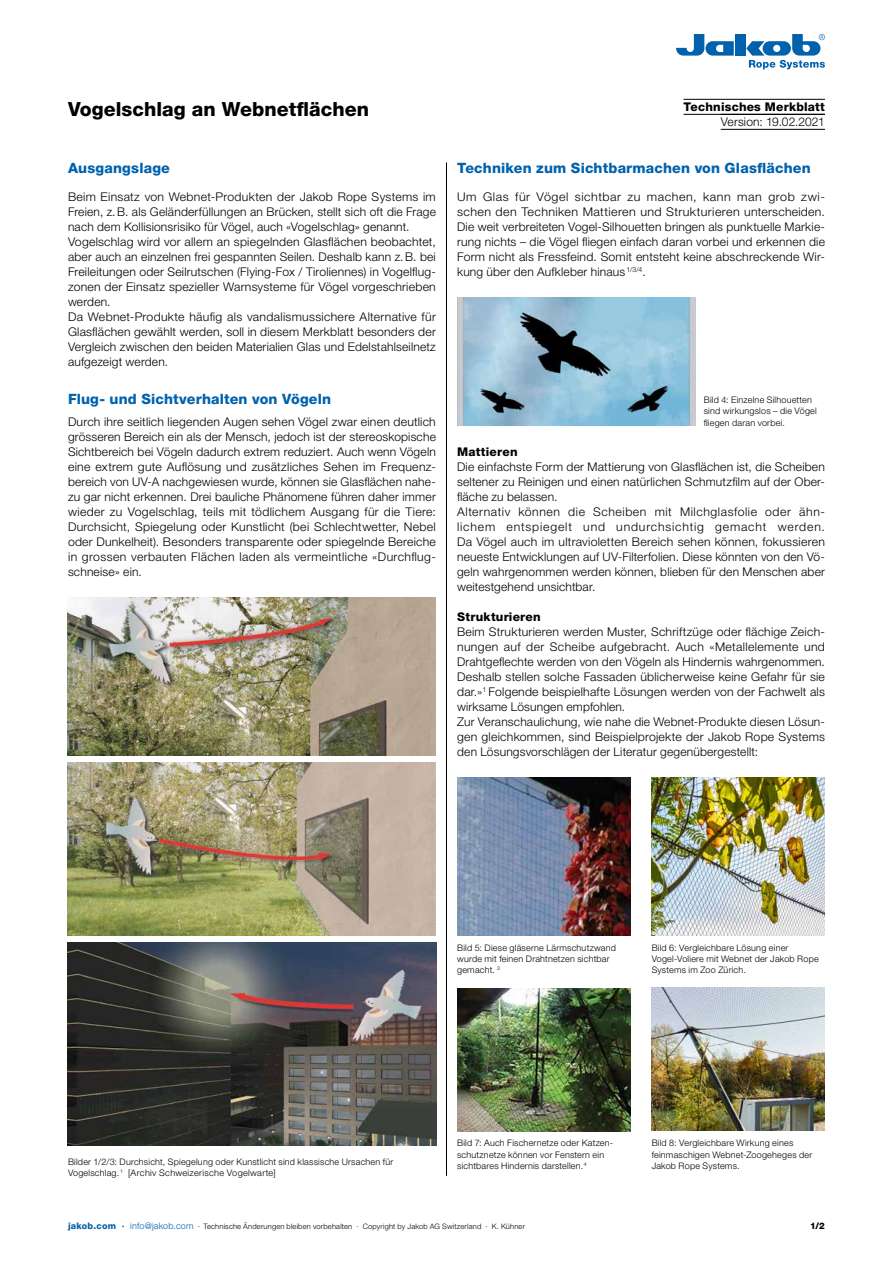
<style>
.page{position:relative;width:893px;height:1263px;background:#fff}
.page>*{position:absolute;margin:0;border:0;box-sizing:border-box;transform-origin:0 0}
._04_Titel_13_15{font:800 19.5px "Helvetica Neue LT Pro";color:#000}
._05_Zwischentitel{font:800 14.25px "Helvetica Neue LT Pro";letter-spacing:.01em;color:#0062ad}
._01_Grundtext_8_10pt{font:300 12px/15px "Helvetica Neue LT Pro";letter-spacing:.015em;color:#000;text-align:justify}
._01_Grundtext_8_10pt-2{font:300 12px/15px "Helvetica Neue LT Pro";letter-spacing:.015em;color:#000;text-align:justify;scale:1.04 1}
._06_Untertitel{font:800 12px "Helvetica Neue LT Pro";letter-spacing:.02em;color:#000}
._08_Oberzeile_Merkbl{font:800 12px "Helvetica Neue LT Pro";letter-spacing:.02em;color:#000}
._08_Oberzeile_Merkbl-2{font:300 12px "Helvetica Neue LT Pro";letter-spacing:.005em;color:#000}
._03_Grundtext___Lege{font:300 9px/11.2px "Helvetica Neue LT Pro";letter-spacing:.025em;color:#000}
.t1{font:800 9px "Helvetica Neue LT Pro";color:#000}
.t2{font:300 7.5px "Helvetica Neue LT Pro";letter-spacing:.025em;color:#000}
.s1{font-weight:800;font-size:9px;color:#0062ad}
.s2{font-size:9px;color:#0062ad}
</style>
<div class="page">
<div style="left:735px;top:34px;width:11px;height:22px;background:#0062ad"></div>
<svg style="left:676px;top:34px;width:58px;height:22px"></svg>
<svg style="left:746px;top:34px;width:79px;height:35px"></svg>
<hr style="left:683px;top:99px;width:142px;height:1px;background:#000">
<hr style="left:683px;top:114px;width:142px;height:1px;background:#000">
<hr style="left:721px;top:129px;width:104px;height:1px;background:#000">
<img style="left:652px;top:777px;width:173px;height:159px">
<img style="left:457px;top:777px;width:173px;height:159px">
<img style="left:68px;top:762px;width:368px;height:174px">
<img style="left:68px;top:942px;width:369px;height:204px">
<img style="left:68px;top:597px;width:368px;height:159px">
<hr style="left:446px;top:162px;width:1px;height:1014px;background:#000">
<img style="left:457px;top:297px;width:238px;height:129px">
<img style="left:652px;top:987px;width:173px;height:144px">
<img style="left:457px;top:988px;width:173px;height:143px">
<p class="_04_Titel_13_15" style="left:68px;top:97px;width:303px">Vogelschlag an Webnetflächen</p>
<p class="_08_Oberzeile_Merkbl" style="left:683px;top:99px;width:143px">Technisches Merkblatt</p>
<p class="_08_Oberzeile_Merkbl-2" style="left:721px;top:114px;width:106px">Version: 19.02.2021</p>
<p class="_05_Zwischentitel" style="left:457px;top:159px;width:355px">Techniken zum Sichtbarmachen von Glasflächen</p>
<p class="_01_Grundtext_8_10pt-2" style="left:457px;top:189px;width:355px">Um Glas für Vögel sichtbar zu machen, kann man grob zwi&shy;schen den Techniken Mattieren und Strukturieren unterscheiden.<br>Die weit verbreiteten Vogel-Silhouetten bringen als punktuelle Markie&shy;rung nichts – die Vögel fliegen einfach daran vorbei und erkennen die Form nicht als Fressfeind. Somit entsteht keine abschreckende Wir&shy;kung über den Aufkleber hinaus <sup>1/3/4</sup>.</p>
<p class="_05_Zwischentitel" style="left:68px;top:159px;width:103px">Ausgangslage</p>
<p class="_01_Grundtext_8_10pt" style="left:68px;top:189px;width:369px">Beim Einsatz von Webnet-Produkten der Jakob Rope Systems im Freien, z.B. als Geländerfüllungen an Brücken, stellt sich oft die Frage nach dem Kollisionsrisiko für Vögel, auch «Vogelschlag» genannt.</p>
<p class="_01_Grundtext_8_10pt" style="left:68px;top:234px;width:369px">Vogelschlag wird vor allem an spiegelnden Glasflächen beobachtet, aber auch an einzelnen frei gespannten Seilen. Deshalb kann z.B. bei Freileitungen oder Seilrutschen (Flying-Fox / Tiroliennes) in Vogelflug&shy;zonen der Einsatz spezieller Warnsysteme für Vögel vorgeschrieben werden.</p>
<p class="_01_Grundtext_8_10pt" style="left:68px;top:309px;width:369px">Da Webnet-Produkte häufig als vandalismussichere Alternative für Glasflächen gewählt werden, soll in diesem Merkblatt besonders der Vergleich zwischen den beiden Materialien Glas und Edelstahlseilnetz aufgezeigt werden.</p>
<p class="_05_Zwischentitel" style="left:68px;top:391px;width:265px">Flug- und Sichtverhalten von Vögeln</p>
<p class="_01_Grundtext_8_10pt" style="left:68px;top:414px;width:369px;text-align:left">Durch ihre seitlich liegenden Augen sehen Vögel zwar einen deutlich grösseren Bereich ein als der Mensch, jedoch ist der stereoskopische Sichtbereich bei Vögeln dadurch extrem reduziert. Auch wenn Vögeln eine extrem gute Auflösung und zusätzliches Sehen im Frequenz&shy;bereich von UV-A nachgewiesen wurde, können sie Glasflächen nahe&shy;zu gar nicht erkennen. Drei bauliche Phänomene führen daher immer wieder zu Vogelschlag, teils mit tödlichem Ausgang für die Tiere:<br>Durchsicht, Spiegelung oder Kunstlicht (bei Schlechtwetter, Nebel oder Dunkelheit). Besonders transparente oder spiegelnde Bereiche in grossen verbauten Flächen laden als vermeintliche «Durchflug&shy;schneise» ein.</p>
<p class="_03_Grundtext___Lege" style="left:704px;top:394px;width:115px">Bild 4: Einzelne Silhouetten sind wirkungslos – die Vögel fliegen daran vorbei.</p>
<p class="_06_Untertitel" style="left:457px;top:444px;width:62px">Mattieren</p>
<p class="_01_Grundtext_8_10pt" style="left:457px;top:459px;width:369px">Die einfachste Form der Mattierung von Glasflächen ist, die Scheiben seltener zu Reinigen und einen natürlichen Schmutzfilm auf der Ober&shy;fläche zu belassen.</p>
<p class="_01_Grundtext_8_10pt" style="left:457px;top:504px;width:369px">Alternativ können die Scheiben mit Milchglasfolie oder ähn&shy;lichem entspiegelt und undurchsichtig gemacht werden.<br>Da Vögel auch im ultravioletten Bereich sehen können, fokussieren neueste Entwicklungen auf UV-Filterfolien. Diese könnten von den Vö&shy;geln wahrgenommen werden können, blieben für den Menschen aber weitestgehend unsichtbar.</p>
<p class="_06_Untertitel" style="left:457px;top:609px;width:85px">Strukturieren</p>
<p class="_01_Grundtext_8_10pt" style="left:457px;top:624px;width:369px">Beim Strukturieren werden Muster, Schriftzüge oder flächige Zeich&shy;nungen auf der Scheibe aufgebracht. Auch «Metallelemente und Drahtgeflechte werden von den Vögeln als Hindernis wahrgenommen.<br>Deshalb stellen solche Fassaden üblicherweise keine Gefahr für sie dar.»<sup>1</sup> Folgende beispielhafte Lösungen werden von der Fachwelt als wirksame Lösungen empfohlen.</p>
<p class="_01_Grundtext_8_10pt" style="left:457px;top:714px;width:369px">Zur Veranschaulichung, wie nahe die Webnet-Produkte diesen Lösun&shy;gen gleichkommen, sind Beispielprojekte der Jakob Rope Systems den Lösungsvorschlägen der Literatur gegenübergestellt:</p>
<p class="_03_Grundtext___Lege" style="left:457px;top:942px;width:160px">Bild 5: Diese gläserne Lärmschutzwand wurde mit feinen Drahtnetzen sichtbar gemacht. <sup>3</sup></p>
<p class="_03_Grundtext___Lege" style="left:652px;top:942px;width:169px">Bild 6: Vergleichbare Lösung einer<br>Vogel-Voliere mit Webnet der Jakob Rope<br>Systems im Zoo Zürich.</p>
<p class="_03_Grundtext___Lege" style="left:68px;top:1155px;width:327px">Bilder 1/2/3: Durchsicht, Spiegelung oder Kunstlicht sind klassische Ursachen für<br>Vogelschlag. <sup>1</sup> [Archiv Schweizerische Vogelwarte]</p>
<p class="_03_Grundtext___Lege" style="left:457px;top:1137px;width:156px">Bild 7: Auch Fischernetze oder Katzen&shy;schutznetze können vor Fenstern ein sichtbares Hindernis darstellen.<sup>4</sup></p>
<p class="_03_Grundtext___Lege" style="left:652px;top:1137px;width:162px">Bild 8: Vergleichbare Wirkung eines feinmaschigen Webnet-Zoogeheges der<br>Jakob Rope Systems.</p>
<p class="t2" style="left:68px;top:1222px;width:458px"><span class="s1">jakob.com ∙</span> <span class="s2">info@jakob.com</span> ∙ Technische Änderungen bleiben vorbehalten ∙ Copyright by Jakob AG Switzerland ∙ K. Kühner</p>
<p class="t1" style="left:810px;top:1220px;width:16px">1/2</p>
</div>
